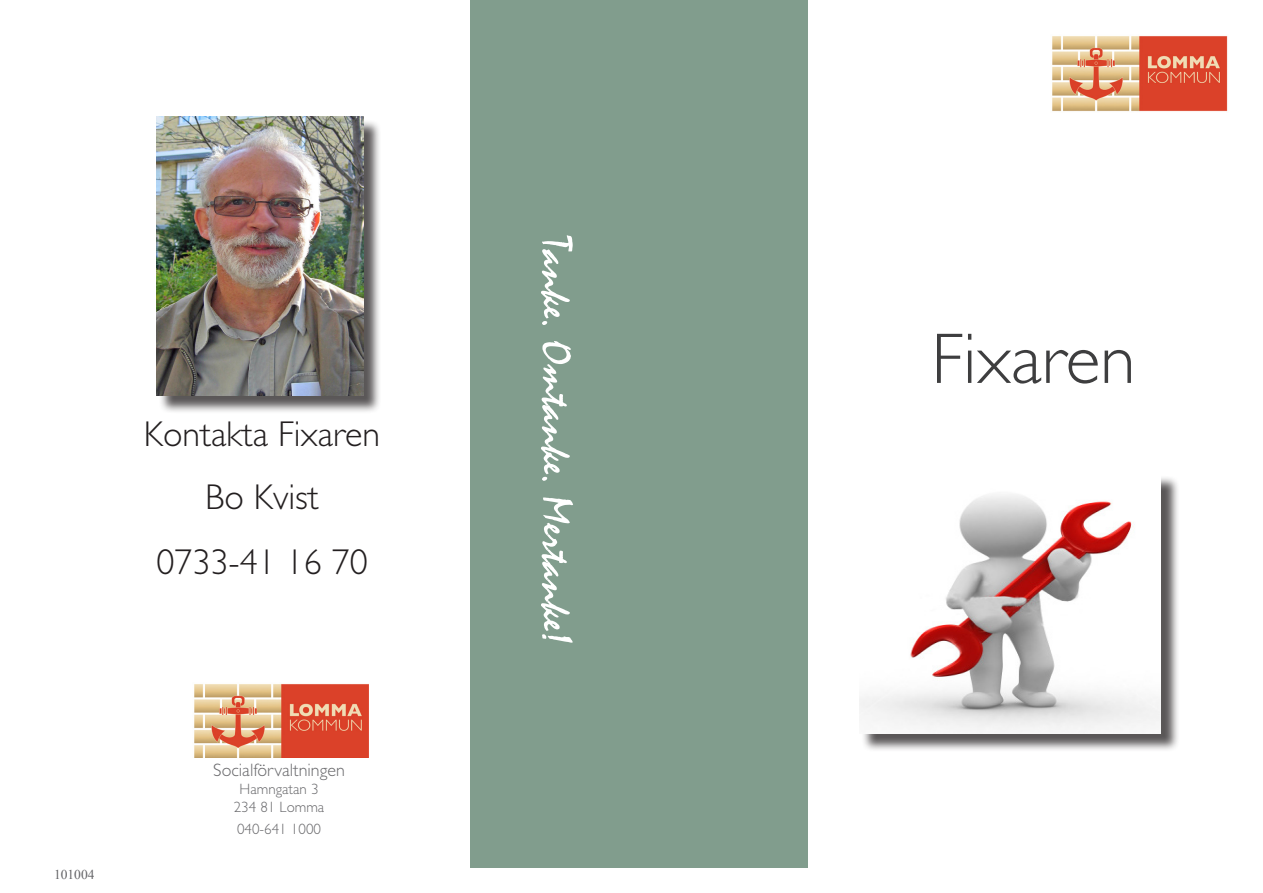
<style>
.page{position:relative;width:1263px;height:893px;background:#fff}
.page>*{position:absolute;margin:0;border:0;box-sizing:border-box;transform-origin:0 0}
.t1{font:300 72px "Gill Sans Std";color:#3e3e3f}
.t2{font:300 36px "Gill Sans Std";color:#231f20}
.t3{font:300 18px "Gill Sans Std";color:#69696c}
.t4{font:300 15px "Gill Sans Std";color:#69696c}
.t5{font:13.5px "Times New Roman";color:#636366}
</style>
<div class="page">
<img style="left:1052px;top:36px;width:176px;height:76px">
<div style="left:470px;top:0;width:337px;height:867px;background:#819d8d"></div>
<img style="left:194px;top:684px;width:174px;height:74px">
<svg style="left:541px;top:235px;width:32px;height:90px"></svg>
<svg style="left:541px;top:341px;width:30px;height:140px"></svg>
<svg style="left:541px;top:497px;width:32px;height:146px"></svg>
<div style="left:861px;top:475px;width:319px;height:277px;background:#231f20;opacity:.75"></div>
<img style="left:859px;top:475px;width:302px;height:258px">
<div style="left:158px;top:119px;width:224px;height:295px;background:#231f20;opacity:.75"></div>
<img style="left:156px;top:117px;width:207px;height:278px">
<p class="t2" style="left:144px;top:414px;width:238px">Kontakta Fixaren</p>
<p class="t2" style="left:205px;top:477px;width:115px">Bo Kvist</p>
<p class="t2" style="left:156px;top:541px;width:213px">0733-41 16 70</p>
<p class="t5" style="left:54px;top:866px;width:42px">101004</p>
<p class="t3" style="left:213px;top:760px;width:133px">Socialförvaltningen</p>
<p class="t4" style="left:240px;top:781px;width:80px">Hamngatan 3</p>
<p class="t4" style="left:234px;top:799px;width:92px">234 81 Lomma</p>
<p class="t4" style="left:237px;top:820px;width:85px">040-641 1000</p>
<p class="t1" style="left:931px;top:318px;width:206px">Fixaren</p>
</div>
